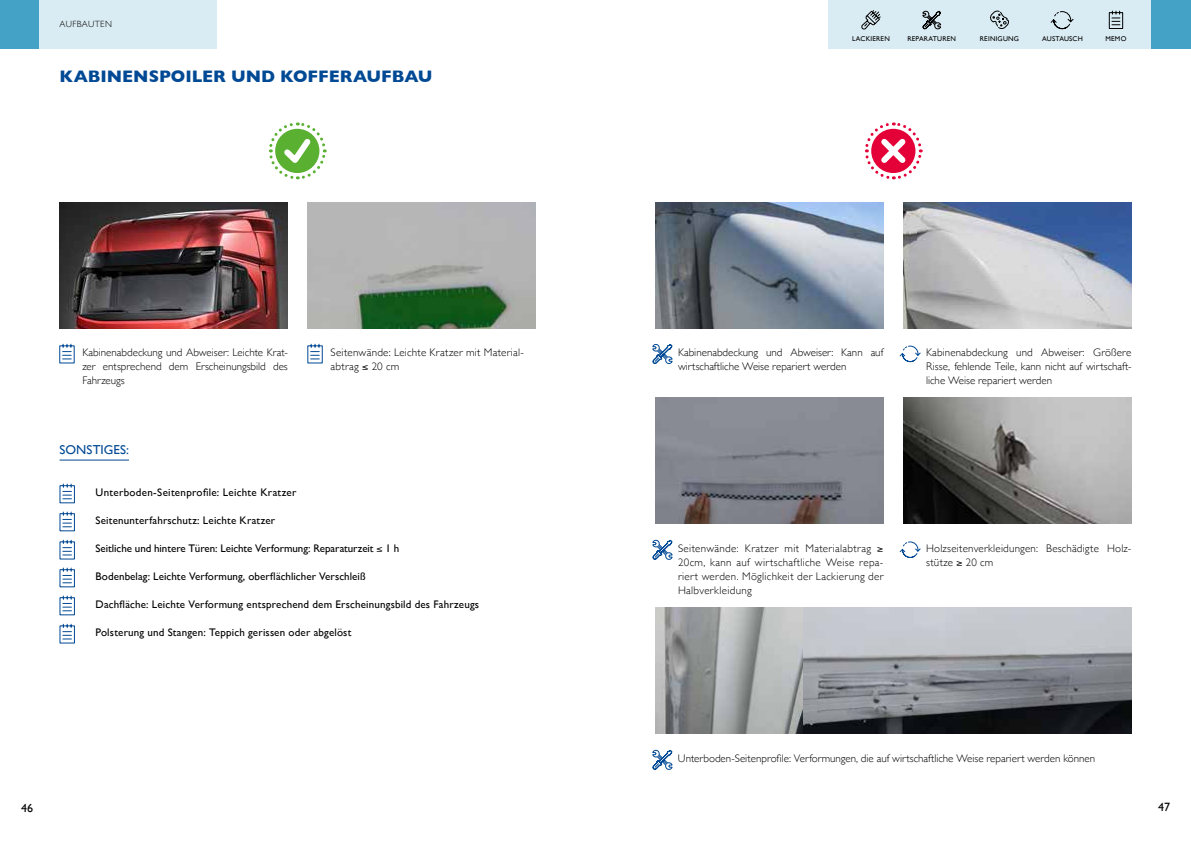
<style>
.page{position:relative;width:1191px;height:842px;background:#fff}
.page>*{position:absolute;margin:0;border:0;box-sizing:border-box;transform-origin:0 0}
.t1{font:700 17px "Gill Sans";color:#004994}
.t2{font:13px "Gill Sans";letter-spacing:.005em;color:#004994}
.t3{font:12px "Gill Sans";color:#000}
.t4{font:300 11px/14px "Gill Sans";letter-spacing:.005em;color:#000;text-align:justify}
.t5{font:11px "Gill Sans";letter-spacing:.015em;color:#000}
.t6{font:11px "Gill Sans";letter-spacing:-.005em;color:#000}
.t7{font:300 9px "Gill Sans";letter-spacing:.04em;color:#000}
.t8{font:7px "Gill Sans";letter-spacing:.03em;color:#000}
</style>
<div class="page">
<svg style="left:865px;top:122px;width:58px;height:58px"></svg>
<div style="left:828px;top:0;width:323px;height:49px;background:#daecf3"></div>
<div style="left:1151px;top:0;width:40px;height:49px;background:#43a2c6"></div>
<svg style="left:1108px;top:10px;width:15px;height:19px"></svg>
<svg style="left:922px;top:10px;width:19px;height:20px"></svg>
<svg style="left:990px;top:10px;width:18px;height:19px"></svg>
<svg style="left:861px;top:10px;width:20px;height:20px"></svg>
<svg style="left:1050px;top:11px;width:24px;height:18px"></svg>
<svg style="left:269px;top:122px;width:58px;height:58px"></svg>
<div style="left:39px;top:0;width:178px;height:49px;background:#daecf3"></div>
<div style="left:0;top:0;width:39px;height:49px;background:#43a2c6"></div>
<img style="left:60px;top:202px;width:228px;height:126px">
<img style="left:308px;top:202px;width:228px;height:126px">
<svg style="left:59px;top:343px;width:16px;height:21px"></svg>
<svg style="left:307px;top:343px;width:16px;height:21px"></svg>
<svg style="left:59px;top:483px;width:16px;height:21px"></svg>
<svg style="left:59px;top:567px;width:16px;height:21px"></svg>
<svg style="left:59px;top:511px;width:16px;height:21px"></svg>
<svg style="left:59px;top:595px;width:16px;height:21px"></svg>
<svg style="left:59px;top:539px;width:16px;height:21px"></svg>
<svg style="left:59px;top:623px;width:16px;height:21px"></svg>
<img style="left:655px;top:202px;width:228px;height:126px">
<img style="left:655px;top:398px;width:228px;height:126px">
<img style="left:903px;top:398px;width:228px;height:126px">
<img style="left:903px;top:202px;width:228px;height:126px">
<img style="left:655px;top:608px;width:476px;height:126px">
<svg style="left:652px;top:749px;width:21px;height:21px"></svg>
<svg style="left:652px;top:344px;width:21px;height:20px"></svg>
<svg style="left:652px;top:539px;width:21px;height:21px"></svg>
<svg style="left:899px;top:541px;width:22px;height:17px"></svg>
<svg style="left:899px;top:345px;width:22px;height:17px"></svg>
<hr style="left:60px;top:460px;width:69px;height:1px;background:#004994">
<p class="t7" style="left:60px;top:17px;width:54px">AUFBAUTEN</p>
<h1 class="t1" style="left:60px;top:63px;width:374px">KABINENSPOILER UND KOFFERAUFBAU</h1>
<p class="t4" style="left:82px;top:345px;width:207px">Kabinenabdeckung und Abweiser: Leichte Krat&shy;zer entsprechend dem Erscheinungsbild des Fahrzeugs</p>
<p class="t4" style="left:331px;top:345px;width:195px">Seitenwände: Leichte Kratzer mit Material&shy;abtrag ≤ 20 cm</p>
<p class="t2" style="left:60px;top:442px;width:71px">SONSTIGES:</p>
<p class="t5" style="left:96px;top:486px;width:202px">Unterboden-Seitenprofile: Leichte Kratzer</p>
<p class="t5" style="left:96px;top:514px;width:181px">Seitenunterfahrschutz: Leichte Kratzer</p>
<p class="t6" style="left:96px;top:542px;width:305px">Seitliche und hintere Türen: Leichte Verformung: Reparaturzeit ≤ 1 h</p>
<p class="t5" style="left:96px;top:570px;width:271px">Bodenbelag: Leichte Verformung, oberflächlicher Verschleiß</p>
<p class="t5" style="left:96px;top:598px;width:385px">Dachfläche: Leichte Verformung entsprechend dem Erscheinungsbild des Fahrzeugs</p>
<p class="t5" style="left:96px;top:626px;width:257px">Polsterung und Stangen: Teppich gerissen oder abgelöst</p>
<p class="t3" style="left:21px;top:801px;width:13px">46</p>
<p class="t8" style="left:852px;top:34px;width:39px">LACKIEREN</p>
<p class="t8" style="left:907px;top:34px;width:50px">REPARATUREN</p>
<p class="t8" style="left:980px;top:34px;width:41px">REINIGUNG</p>
<p class="t8" style="left:1042px;top:34px;width:42px">AUSTAUSCH</p>
<p class="t8" style="left:1105px;top:34px;width:22px">MEMO</p>
<p class="t4" style="left:678px;top:345px;width:207px">Kabinenabdeckung und Abweiser: Kann auf wirtschaftliche Weise repariert werden</p>
<p class="t4" style="left:926px;top:345px;width:207px">Kabinenabdeckung und Abweiser: Größere Risse, fehlende Teile, kann nicht auf wirtschaft&shy;liche Weise repariert werden</p>
<p class="t4" style="left:678px;top:541px;width:207px">Seitenwände: Kratzer mit Materialabtrag ≥ 20cm, kann auf wirtschaftliche Weise repa&shy;riert werden. Möglichkeit der Lackierung der Halbverkleidung</p>
<p class="t4" style="left:926px;top:541px;width:207px">Holzseitenverkleidungen: Beschädigte Holz&shy;stütze ≥ 20 cm</p>
<p class="t4" style="left:678px;top:751px;width:419px">Unterboden-Seitenprofile: Verformungen, die auf wirtschaftliche Weise repariert werden können</p>
<p class="t3" style="left:1158px;top:800px;width:13px">47</p>
</div>
